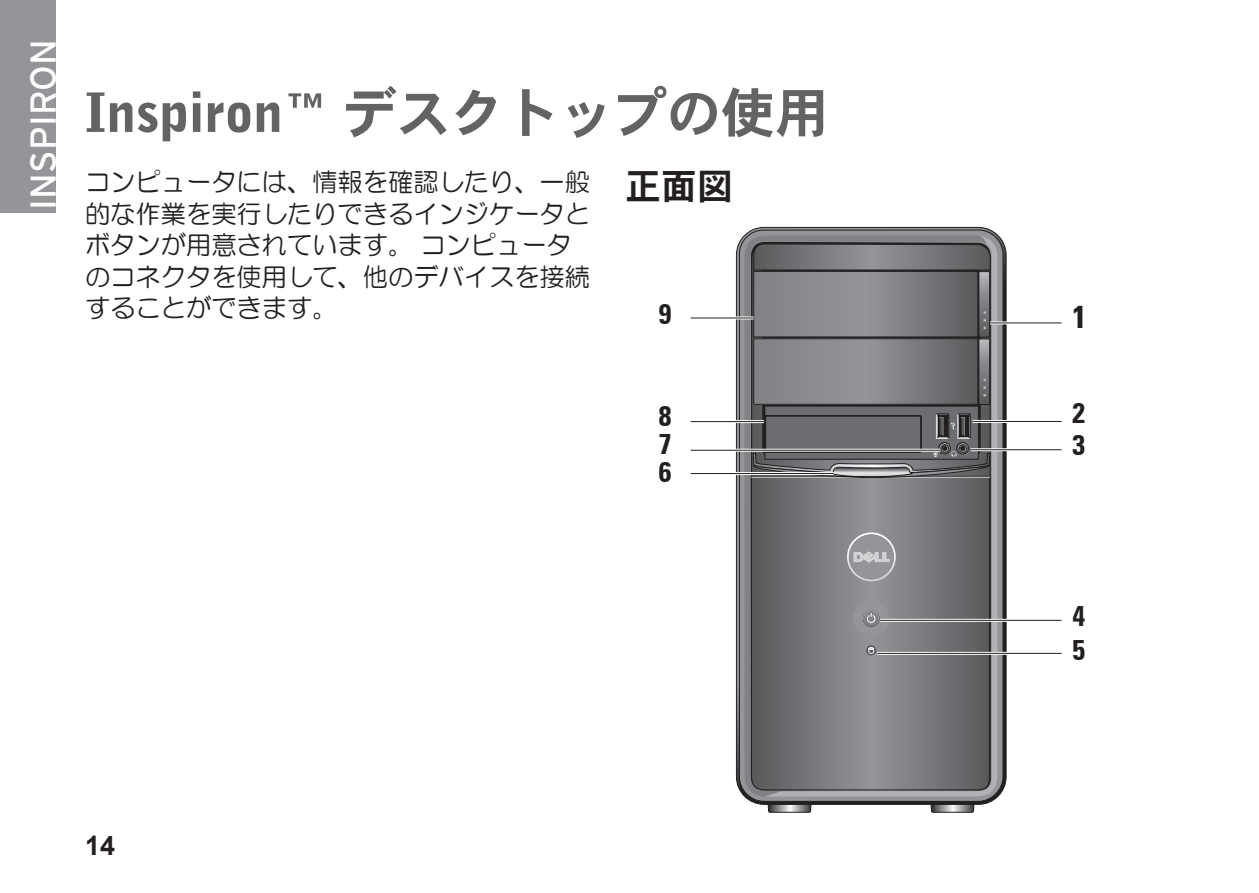
<style>
.page{position:relative;width:1259px;height:893px;background:#fff}
.page>*{position:absolute;margin:0;border:0;box-sizing:border-box;transform-origin:0 0}
.t1{font:900 54px "Bell Gothic BT";color:#636366}
.t2{font:36px "Interstate";letter-spacing:.01em;color:#fff}
.t3{font:36px "DFHS Gothic W7 WIN RKSJ H";color:#231f20}
.t4{font:700 condensed 31.5px "Univers 67";color:#231f20}
.t5{font:700 condensed 28.5px/32.7px "Univers 67";color:#231f20}
.t6{font:700 27px "Arial";color:#231f20}
.t7{font:25.5px/31.5px "HG Maru Gothic MPRO";color:#231f20}
.s1{font-family:"DFHS Gothic W7 WIN RKSJ H";font-weight:400}
</style>
<div class="page">
<div style="left:0;top:0;width:55px;height:213px;background:#939598"></div>
<div style="left:739px;top:230px;width:264px;height:571px;background:#939598;border-radius:24px"></div>
<svg style="left:751px;top:226px;width:239px;height:587px"></svg>
<svg style="left:986px;top:236px;width:11px;height:560px;fill:#b0b1b5"></svg>
<svg style="left:744px;top:236px;width:242px;height:561px;fill:#808285"></svg>
<svg style="left:750px;top:475px;width:240px;height:316px"></svg>
<hr style="left:751px;top:477px;width:238px;height:1px;background:#d1d2d4">
<svg style="left:752px;top:243px;width:239px;height:235px"></svg>
<hr style="left:690px;top:316px;width:63px;height:3px;background:#fff">
<hr style="left:690px;top:317px;width:63px;height:1px;background:#231f20">
<hr style="left:690px;top:420px;width:74px;height:3px;background:#fff">
<hr style="left:690px;top:421px;width:74px;height:1px;background:#231f20">
<hr style="left:690px;top:449px;width:250px;height:3px;background:#fff">
<hr style="left:690px;top:450px;width:250px;height:1px;background:#231f20">
<hr style="left:690px;top:472px;width:143px;height:3px;background:#fff">
<hr style="left:690px;top:473px;width:143px;height:1px;background:#231f20">
<hr style="left:990px;top:321px;width:71px;height:3px;background:#fff">
<hr style="left:990px;top:322px;width:71px;height:1px;background:#231f20">
<hr style="left:972px;top:420px;width:89px;height:3px;background:#fff">
<hr style="left:972px;top:421px;width:89px;height:1px;background:#231f20">
<hr style="left:971px;top:448px;width:90px;height:3px;background:#fff">
<hr style="left:971px;top:449px;width:90px;height:1px;background:#231f20">
<hr style="left:880px;top:619px;width:181px;height:3px;background:#fff">
<hr style="left:880px;top:620px;width:181px;height:1px;background:#231f20">
<hr style="left:877px;top:652px;width:184px;height:3px;background:#fff">
<hr style="left:877px;top:653px;width:184px;height:1px;background:#231f20">
<h2 class="t2" style="left:23px;top:210px;width:173px;rotate:-90deg">INSPIRON</h2>
<h1 class="t1" style="left:85px;top:79px;width:745px">Inspiron™ <span class="s1">デスクトップの使用</span></h1>
<p class="t7" style="left:85px;top:166px;width:506px">コンピュータには、情報を確認したり、一般的な作業を実行したりできるインジケータとボタンが用意されています。コンピュータのコネクタを使用して、他のデバイスを接続することができます。</p>
<h2 class="t3" style="left:625px;top:168px;width:109px">正面図</h2>
<p class="t5" style="left:659px;top:297px;width:14px">9</p>
<p class="t4" style="left:1072px;top:297px;width:15px">1</p>
<p class="t5" style="left:659px;top:400px;width:14px">8</p>
<p class="t5" style="left:659px;top:427px;width:14px">7</p>
<p class="t5" style="left:659px;top:455px;width:14px">6</p>
<p class="t5" style="left:1072px;top:396px;width:14px">2<br>3</p>
<p class="t5" style="left:1072px;top:598px;width:14px;line-height:33.9px">4<br>5</p>
<p class="t6" style="left:85px;top:827px;width:32px">14</p>
</div>
